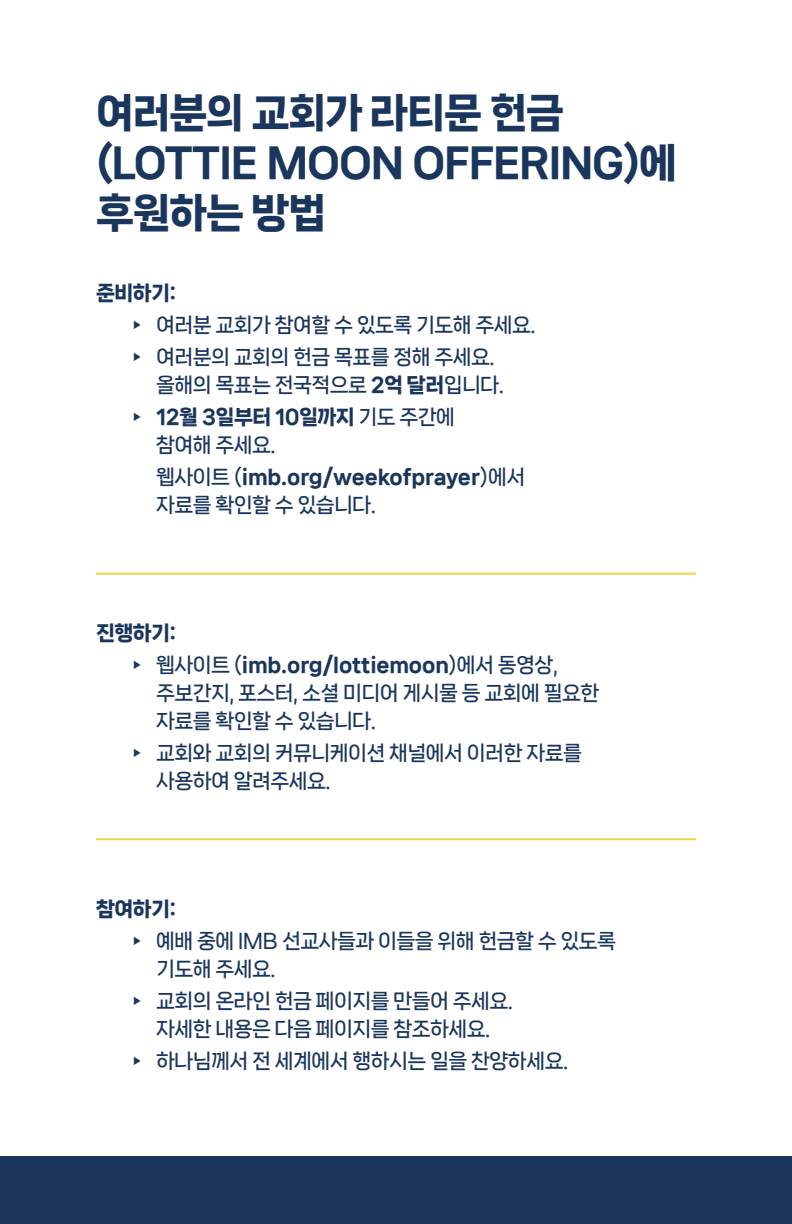
<style>
.page{position:relative;width:792px;height:1224px;background:#fff}
.page>*{position:absolute;margin:0;border:0;box-sizing:border-box;transform-origin:0 0}
.t1{font:40px/50px "Nanum Square Neo TTF e Hv";letter-spacing:-.01em;color:#1b365d}
.t2{font:40px "Nanum Square Neo TTF e Hv";letter-spacing:-.03em;color:#1b365d}
.t3{font:20px "Nanum Square Neo TTF c Bd";letter-spacing:-.03em;color:#1b365d}
.t4{font:20px "Nanum Square Neo TTF e Hv";letter-spacing:-.02em;color:#1b365d}
.t5{font:20px "Nanum Square Neo TTF e Hv";color:#1b365d}
.s1{font-family:"Nanum Square Neo TTF e Hv"}
.s2{font-family:"Nanum Square Neo TTF c Bd"}
</style>
<div class="page">
<hr style="left:96px;top:573px;width:600px;height:2px;background:#f3d54e">
<hr style="left:96px;top:838px;width:600px;height:2px;background:#f3d54e">
<div style="left:0;top:1157px;width:792px;height:67px;background:#1b365d"></div>
<p class="t2" style="left:96px;top:91px;width:470px">여러분의 교회가 라티문 헌금</p>
<p class="t1" style="left:96px;top:139px;width:583px">(LOTTIE MOON OFFERING)에 후원하는 방법</p>
<p class="t4" style="left:96px;top:282px;width:82px">준비하기:</p>
<p class="t3" style="left:132px;top:314px;width:405px">‣ 여러분 교회가 참여할 수 있도록 기도해 주세요.</p>
<p class="t3" style="left:132px;top:346px;width:364px">‣ 여러분의 교회의 헌금 목표를 정해 주세요.</p>
<p class="t3" style="left:156px;top:374px;width:349px">올해의 목표는 전국적으로 <span class="s1">2억 달러</span>입니다.</p>
<p class="t4" style="left:132px;top:406px;width:325px"><span class="s2">‣</span> 12월 3일부터 10일까지 <span class="s2">기도 주간에</span></p>
<p class="t3" style="left:156px;top:434px;width:121px">참여해 주세요.</p>
<p class="t4" style="left:156px;top:466px;width:371px"><span class="s2">웹사이트 (</span>imb.org/weekofprayer<span class="s2">)에서</span></p>
<p class="t3" style="left:156px;top:494px;width:221px">자료를 확인할 수 있습니다.</p>
<p class="t4" style="left:96px;top:622px;width:82px">진행하기:</p>
<p class="t5" style="left:132px;top:654px;width:428px"><span class="s2">‣ 웹사이트 (</span>imb.org/lottiemoon<span class="s2">)에서 동영상,</span></p>
<p class="t3" style="left:156px;top:682px;width:445px">주보간지, 포스터, 소셜 미디어 게시물 등 교회에 필요한</p>
<p class="t3" style="left:156px;top:710px;width:221px">자료를 확인할 수 있습니다.</p>
<p class="t3" style="left:132px;top:742px;width:452px">‣ 교회와 교회의 커뮤니케이션 채널에서 이러한 자료를</p>
<p class="t3" style="left:156px;top:770px;width:176px">사용하여 알려주세요.</p>
<p class="t4" style="left:96px;top:898px;width:82px">참여하기:</p>
<p class="t3" style="left:132px;top:930px;width:486px">‣ 예배 중에 IMB 선교사들과 이들을 위해 헌금할 수 있도록</p>
<p class="t3" style="left:156px;top:958px;width:121px">기도해 주세요.</p>
<p class="t3" style="left:132px;top:990px;width:383px">‣ 교회의 온라인 헌금 페이지를 만들어 주세요.</p>
<p class="t3" style="left:156px;top:1018px;width:336px">자세한 내용은 다음 페이지를 참조하세요.</p>
<p class="t3" style="left:132px;top:1050px;width:438px">‣ 하나님께서 전 세계에서 행하시는 일을 찬양하세요.</p>
</div>
